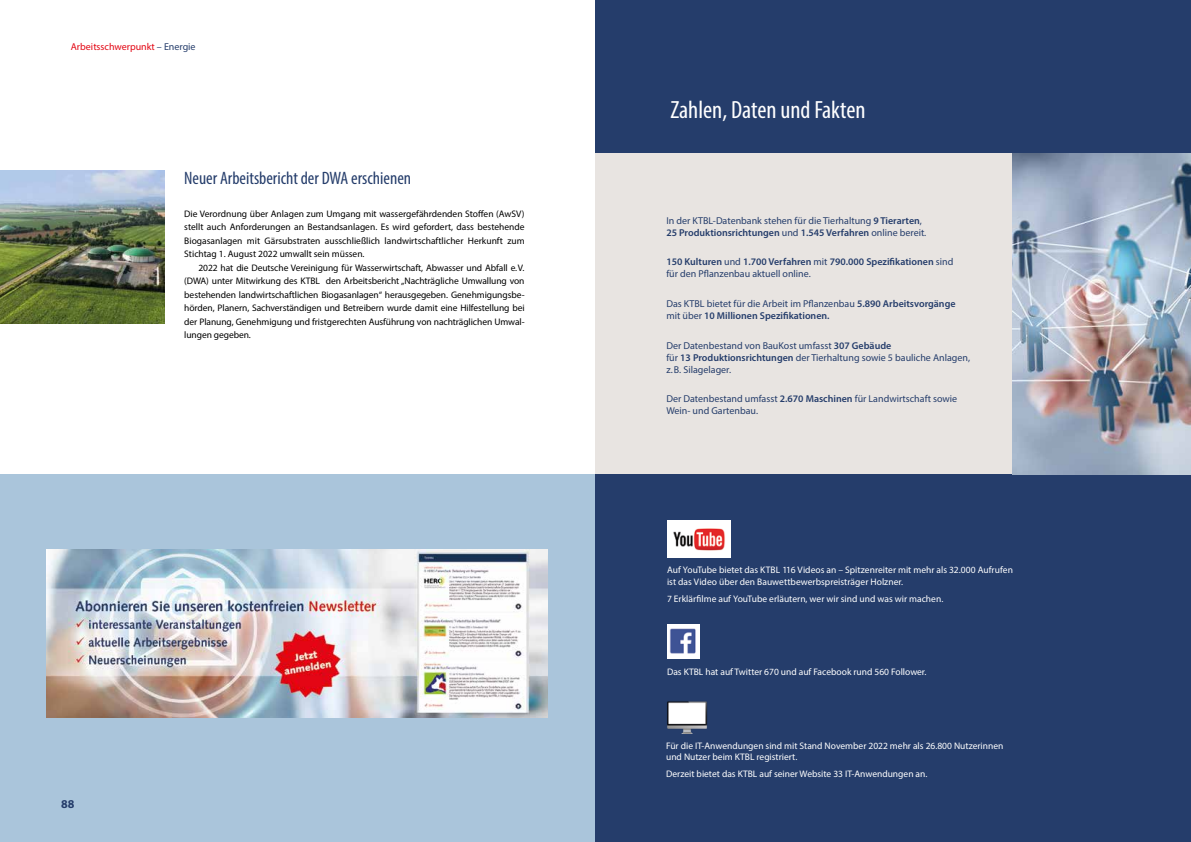
<style>
.page{position:relative;width:1191px;height:842px;background:#fff}
.page>*{position:absolute;margin:0;border:0;box-sizing:border-box;transform-origin:0 0}
.t1{font:condensed 25px "Myriad Pro";color:#fff}
.t2{font:condensed 18px "Myriad Pro";color:#253d6b}
.t3{font:700 12px "Myriad Pro";color:#253d6b}
.t4{font:10px/12px "Myriad Pro";color:#253d6b}
.t5{font:600 10px/12px "Myriad Pro";color:#253d6b}
.t6{font:10px "Myriad Pro";color:#e30613}
.t7{font:9.5px/13.5px "Myriad Pro";letter-spacing:-.01em;color:#000;text-align:justify}
.t8{font:9.5px/11.4px "Myriad Pro";color:#fff}
.s1{color:#253d6b}
.s2{font-weight:600}
.s3{font-weight:400}
</style>
<div class="page">
<img style="left:0;top:170px;width:164px;height:153px">
<div style="left:0;top:474px;width:596px;height:368px;background:#aac5db"></div>
<img style="left:46px;top:550px;width:501px;height:167px">
<div style="left:595px;top:0;width:596px;height:842px;background:#253d6b"></div>
<img style="left:667px;top:701px;width:40px;height:32px">
<img style="left:668px;top:624px;width:31px;height:34px">
<div style="left:667px;top:521px;width:63px;height:37px;background:#fff"></div>
<img style="left:673px;top:528px;width:52px;height:23px">
<div style="left:595px;top:154px;width:596px;height:320px;background:#e8e4e1"></div>
<img style="left:1013px;top:154px;width:178px;height:320px">
<p class="t6" style="left:71px;top:40px;width:126px">Arbeitsschwerpunkt <span class="s1">– Energie</span></p>
<h2 class="t2" style="left:184px;top:167px;width:228px">Neuer Arbeitsbericht der DWA erschienen</h2>
<p class="t7" style="left:184px;top:207px;width:342px">Die Verordnung über Anlagen zum Umgang mit wassergefährdenden Stoffen (AwSV) stellt auch Anforderungen an Bestandsanlagen. Es wird gefordert, dass bestehende Biogasanlagen mit Gärsubstraten ausschließlich landwirtschaftlicher Herkunft zum Stichtag 1. August 2022 umwallt sein müssen.</p>
<p class="t7" style="left:184px;top:261px;width:342px;text-indent:14px">2022 hat die Deutsche Vereinigung für Wasserwirtschaft, Abwasser und Abfall e.V. (DWA) unter Mitwirkung des KTBL den Arbeitsbericht „Nachträgliche Umwallung von bestehenden landwirtschaftlichen Biogasanlagen“ herausgegeben. Genehmigungsbe&shy;hörden, Planern, Sachverständigen und Betreibern wurde damit eine Hilfestellung bei der Planung, Genehmigung und fristgerechten Ausführung von nachträglichen Umwal&shy;lungen gegeben.</p>
<p class="t3" style="left:61px;top:796px;width:15px">88</p>
<h1 class="t1" style="left:670px;top:95px;width:197px">Zahlen, Daten und Fakten</h1>
<p class="t4" style="left:666px;top:214px;width:261px">In der KTBL-Datenbank stehen für die Tierhaltung <span class="s2">9 Tierarten</span>,<br><span class="s2">25 Produktionsrichtungen</span> und <span class="s2">1.545 Verfahren</span> online bereit.</p>
<p class="t5" style="left:666px;top:256px;width:288px">150 Kulturen <span class="s3">und</span> 1.700 Verfahren <span class="s3">mit</span> 790.000 Spezifikationen <span class="s3">sind für den Pflanzenbau aktuell online.</span></p>
<p class="t5" style="left:666px;top:297px;width:291px"><span class="s3">Das KTBL bietet für die Arbeit im Pflanzenbau</span> 5.890 Arbeitsvorgänge <span class="s3">mit über</span> 10 Millionen Spezifikationen.</p>
<p class="t4" style="left:666px;top:339px;width:305px">Der Datenbestand von BauKost umfasst <span class="s2">307 Gebäude<br></span>für <span class="s2">13 Produktionsrichtungen</span> der Tierhaltung sowie 5 bauliche Anlagen, z.B. Silagelager.</p>
<p class="t4" style="left:666px;top:393px;width:292px">Der Datenbestand umfasst <span class="s2">2.670 Maschinen</span> für Landwirtschaft sowie<br>Wein- und Gartenbau.</p>
<p class="t8" style="left:667px;top:564px;width:347px">Auf YouTube bietet das KTBL 116 Videos an – Spitzenreiter mit mehr als 32.000 Aufrufen ist das Video über den Bauwettbewerbspreisträger Holzner.</p>
<p class="t8" style="left:667px;top:592px;width:278px">7 Erklärfilme auf YouTube erläutern, wer wir sind und was wir machen.</p>
<p class="t8" style="left:667px;top:666px;width:261px">Das KTBL hat auf Twitter 670 und auf Facebook rund 560 Follower.</p>
<p class="t8" style="left:666px;top:739px;width:339px">Für die IT-Anwendungen sind mit Stand November 2022 mehr als 26.800 Nutzerinnen und Nutzer beim KTBL registriert.</p>
<p class="t8" style="left:666px;top:768px;width:263px">Derzeit bietet das KTBL auf seiner Website 33 IT-Anwendungen an.</p>
</div>
